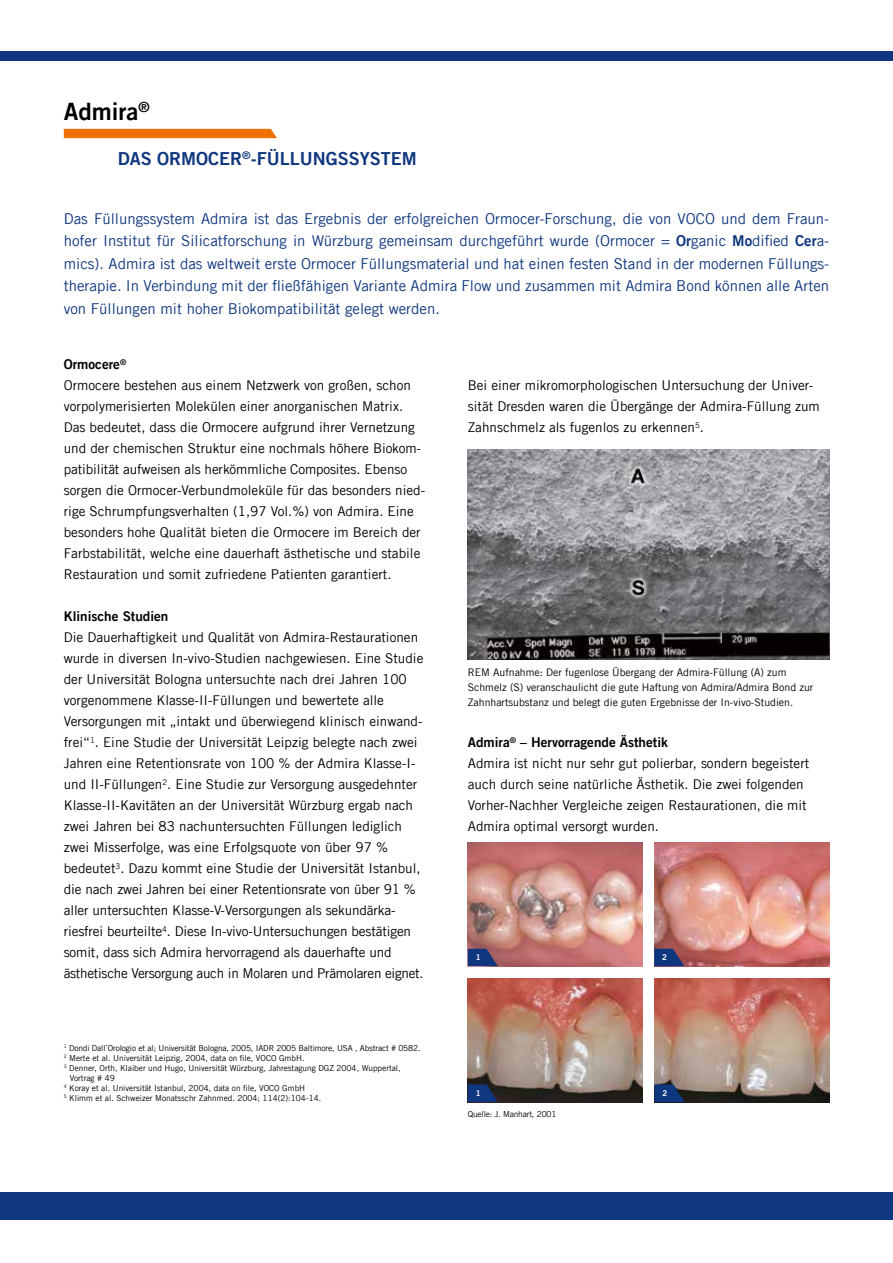
<style>
.page{position:relative;width:893px;height:1263px;background:#fff}
.page>*{position:absolute;margin:0;border:0;box-sizing:border-box;transform-origin:0 0}
.t1{font:24px "Trade Gothic LT Com Bd 2";color:#000}
.t2{font:18px "Trade Gothic LT Com Bd 2";color:#0f377f}
.t3{font:15px/22.5px "Trade Gothic LT Com";color:#0f377f;text-align:justify}
.t4{font:13.5px/21px "Trade Gothic LT Com";color:#000}
.t5{font:13.5px "Trade Gothic LT Com Bd 2";color:#000}
.t6{font:10.5px/15px "Trade Gothic LT Com";color:#000}
.t7{font:8.25px "Trade Gothic LT Com";color:#000}
.t8{font:7.95px "Trade Gothic LT Com Bd 2";color:#fff}
.s1{font-family:"Trade Gothic LT Com Bd 2"}
</style>
<div class="page">
<div style="left:0;top:1192px;width:893px;height:28px;background:#0f377f"></div>
<div style="left:0;top:51px;width:893px;height:10px;background:#0f377f"></div>
<img style="left:468px;top:449px;width:361px;height:210px">
<img style="left:468px;top:843px;width:175px;height:123px">
<img style="left:468px;top:979px;width:175px;height:123px">
<img style="left:654px;top:979px;width:175px;height:123px">
<svg style="left:654px;top:1084px;width:31px;height:18px"></svg>
<svg style="left:468px;top:1084px;width:30px;height:18px"></svg>
<svg style="left:468px;top:949px;width:30px;height:17px"></svg>
<img style="left:654px;top:843px;width:175px;height:123px">
<svg style="left:654px;top:949px;width:30px;height:17px"></svg>
<div style="left:64px;top:129px;width:213px;height:9px;background:#ee7100"></div>
<h1 class="t1" style="left:64px;top:97px;width:87px">Admira<sup>®</sup></h1>
<h2 class="t2" style="left:64px;top:147px;width:27px">Da</h2>
<h2 class="t2" style="left:141px;top:147px;width:277px">s Ormocer<sup>®</sup>-Füllungssystem</h2>
<p class="t3" style="left:64px;top:207px;width:767px">Das Füllungssystem Admira ist das Ergebnis der erfolgreichen Ormocer-Forschung, die von VOCO und dem Fraun&shy;hofer Institut für Silicatforschung in Würzburg gemeinsam durchgeführt wurde (Ormocer = <span class="s1">Or</span>ganic <span class="s1">Mo</span>dified <span class="s1">Cer</span>a&shy;mics). Admira ist das weltweit erste Ormocer Füllungsmaterial und hat einen festen Stand in der modernen Füllungs&shy;therapie. In Verbindung mit der fließfähigen Variante Admira Flow und zusammen mit Admira Bond können alle Arten von Füllungen mit hoher Biokompatibilität gelegt werden.</p>
<p class="t5" style="left:64px;top:356px;width:64px">Ormocere<sup>®</sup></p>
<p class="t4" style="left:64px;top:375px;width:363px">Ormocere bestehen aus einem Netzwerk von großen, schon vorpolymerisierten Molekülen einer anorganischen Matrix.<br>Das bedeutet, dass die Ormocere aufgrund ihrer Vernetzung und der chemischen Struktur eine nochmals höhere Biokom&shy;patibilität aufweisen als herkömmliche Composites. Ebenso sorgen die Ormocer-Verbundmoleküle für das besonders nied&shy;rige Schrumpfungsverhalten (1,97 Vol.%) von Admira. Eine besonders hohe Qualität bieten die Ormocere im Bereich der Farbstabilität, welche eine dauerhaft ästhetische und stabile Restauration und somit zufriedene Patienten garantiert.</p>
<p class="t5" style="left:64px;top:608px;width:106px">Klinische Studien</p>
<p class="t4" style="left:64px;top:627px;width:361px">Die Dauerhaftigkeit und Qualität von Admira-Restaurationen wurde in diversen In-vivo-Studien nachgewiesen. Eine Studie der Universität Bologna untersuchte nach drei Jahren 100 vorgenommene Klasse-II-Füllungen und bewertete alle Versorgungen mit „intakt und überwiegend klinisch einwand&shy;frei“<sup>1</sup>. Eine Studie der Universität Leipzig belegte nach zwei Jahren eine Retentionsrate von 100 % der Admira Klasse-I&shy;und II-Füllungen<sup>2</sup>. Eine Studie zur Versorgung ausgedehnter Klasse-II-Kavitäten an der Universität Würzburg ergab nach zwei Jahren bei 83 nachuntersuchten Füllungen lediglich zwei Misserfolge, was eine Erfolgsquote von über 97 % bedeutet<sup>3</sup>. Dazu kommt eine Studie der Universität Istanbul, die nach zwei Jahren bei einer Retentionsrate von über 91 % aller untersuchten Klasse-V-Versorgungen als sekundärka&shy;riesfrei beurteilte<sup>4</sup>. Diese In-vivo-Untersuchungen bestätigen somit, dass sich Admira hervorragend als dauerhafte und ästhetische Versorgung auch in Molaren und Prämolaren eignet.</p>
<p class="t7" style="left:64px;top:1043px;width:358px"><sup>1</sup> Dondi Dall´Orologio et al; Universität Bologna, 2005, IADR 2005 Baltimore, USA , Abstract # 0582.</p>
<p class="t7" style="left:64px;top:1053px;width:242px"><sup>2</sup> Merte et al. Universität Leipzig, 2004, data on file, VOCO GmbH.</p>
<p class="t7" style="left:64px;top:1063px;width:338px"><sup>3</sup> Denner, Orth, Klaiber und Hugo, Universität Würzburg, Jahrestagung DGZ 2004, Wuppertal,</p>
<p class="t7" style="left:70px;top:1073px;width:47px">Vortrag # 49</p>
<p class="t7" style="left:64px;top:1083px;width:243px"><sup>4</sup> Koray et al. Universität Istanbul, 2004, data on file, VOCO GmbH</p>
<p class="t7" style="left:64px;top:1093px;width:259px"><sup>5</sup> Klimm et al. Schweizer Monatsschr Zahnmed. 2004; 114(2):104-14.</p>
<p class="t4" style="left:468px;top:375px;width:354px">Bei einer mikromorphologischen Untersuchung der Univer&shy;sität Dresden waren die Übergänge der Admira-Füllung zum<br>Zahnschmelz als fugenlos zu erkennen<sup>5</sup>.</p>
<p class="t6" style="left:468px;top:665px;width:347px">REM Aufnahme: Der fugenlose Übergang der Admira-Füllung (A) zum<br>Schmelz (S) veranschaulicht die gute Haftung von Admira/Admira Bond zur<br>Zahnhartsubstanz und belegt die guten Ergebnisse der In-vivo-Studien.</p>
<p class="t5" style="left:468px;top:734px;width:202px">Admira<sup>®</sup> – Hervorragende Ästhetik</p>
<p class="t4" style="left:468px;top:753px;width:343px">Admira ist nicht nur sehr gut polierbar, sondern begeistert auch durch seine natürliche Ästhetik. Die zwei folgenden Vorher-Nachher Vergleiche zeigen Restaurationen, die mit Admira optimal versorgt wurden.</p>
<p class="t8" style="left:476px;top:952px;width:6px">1</p>
<p class="t8" style="left:662px;top:952px;width:6px">2</p>
<p class="t8" style="left:476px;top:1088px;width:6px">1</p>
<p class="t8" style="left:663px;top:1088px;width:6px">2</p>
<p class="t7" style="left:468px;top:1109px;width:90px">Quelle: J. Manhart, 2001</p>
</div>
